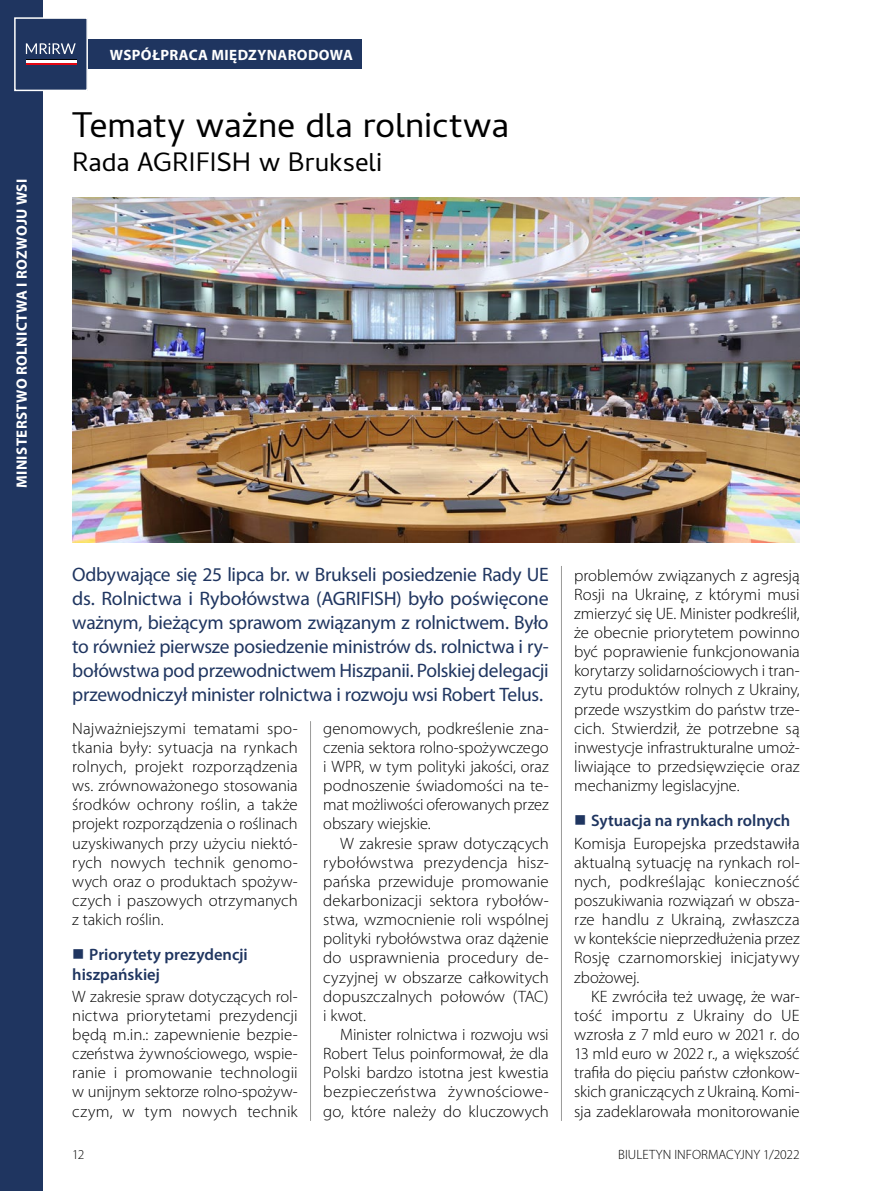
<style>
.page{position:relative;width:872px;height:1191px;background:#fff}
.page>*{position:absolute;margin:0;border:0;box-sizing:border-box;transform-origin:0 0}
.t1{font:36px "Cambay";letter-spacing:-.005em;color:#000}
.t2{font:27px "Cambay";letter-spacing:-.005em;color:#000}
.t3{font:19.5px/24px "Myriad Pro";letter-spacing:-.02em;color:#1f3560;text-align:justify}
.t4{font:300 16.5px/19.2px "Myriad Pro";color:#000;text-align:justify}
.t5{font:600 16.5px/19.2px "Myriad Pro";letter-spacing:-.005em;color:#1f3560}
.t6{font:700 15px "Myriad Pro";letter-spacing:.025em;color:#fff}
.t7{font:300 13.5px "Myriad Pro";color:#000}
</style>
<div class="page">
<hr style="left:310px;top:721px;width:1px;height:399px;background:#9d9d9c">
<hr style="left:561px;top:566px;width:1px;height:554px;background:#9d9d9c">
<img style="left:72px;top:198px;width:727px;height:344px">
<div style="left:0;top:0;width:43px;height:1191px;background:#1f3560"></div>
<div style="left:43px;top:39px;width:318px;height:30px;background:#1f3560"></div>
<div style="left:15px;top:18px;width:72px;height:72px;background:#1f3560"></div>
<hr style="left:26px;top:63px;width:50px;height:2px;background:#e30613">
<hr style="left:26px;top:60px;width:50px;height:3px;background:#fff">
<hr style="left:26px;top:60px;width:50px;height:1px;background:#000">
<svg style="left:26px;top:43px;width:50px;height:11px"></svg>
<div style="left:14px;top:17px;width:74px;height:74px;border:2px solid #fff"></div>
<p class="t6" style="left:12px;top:488px;width:311px;rotate:-90deg">MINISTERSTWO ROLNICTWA I ROZWOJU WSI</p>
<p class="t6" style="left:110px;top:45px;width:244px">WSPÓŁPRACA MIĘDZYNARODOWA</p>
<h1 class="t1" style="left:72px;top:104px;width:438px">Tematy ważne dla rolnictwa</h1>
<h2 class="t2" style="left:72px;top:146px;width:311px">Rada AGRIFISH w Brukseli</h2>
<p class="t3" style="left:72px;top:562px;width:478px">Odbywające się 25 lipca br. w Brukseli posiedzenie Rady UE ds. Rolnictwa i Rybołówstwa (AGRIFISH) było poświęcone ważnym, bieżącym sprawom związanym z rolnictwem. Było to również pierwsze posiedzenie ministrów ds. rolnictwa i ry&shy;bołówstwa pod przewodnictwem Hiszpanii. Polskiej delegacji przewodniczył minister rolnictwa i rozwoju wsi Robert Telus.</p>
<p class="t4" style="left:72px;top:719px;width:227px">Najważniejszymi tematami spo&shy;tkania były: sytuacja na rynkach rolnych, projekt rozporządzenia ws. zrównoważonego stosowania środków ochrony roślin, a także projekt rozporządzenia o roślinach uzyskiwanych przy użyciu niektó&shy;rych nowych technik genomo&shy;wych oraz o produktach spożyw&shy;czych i paszowych otrzymanych z takich roślin.</p>
<p class="t5" style="left:72px;top:945px;width:177px;text-indent:17px">Priorytety prezydencji hiszpańskiej</p>
<p class="t4" style="left:72px;top:987px;width:227px">W zakresie spraw dotyczących rol&shy;nictwa priorytetami prezydencji będą m.in.: zapewnienie bezpie&shy;czeństwa żywnościowego, wspie&shy;ranie i promowanie technologii w unijnym sektorze rolno-spożyw&shy;czym, w tym nowych technik</p>
<p class="t4" style="left:323px;top:719px;width:227px">genomowych, podkreślenie zna&shy;czenia sektora rolno-spożywczego i WPR, w tym polityki jakości, oraz podnoszenie świadomości na te&shy;mat możliwości oferowanych przez obszary wiejskie.</p>
<p class="t4" style="left:323px;top:833px;width:227px;text-indent:17px">W zakresie spraw dotyczących rybołówstwa prezydencja hisz&shy;pańska przewiduje promowanie dekarbonizacji sektora rybołów&shy;stwa, wzmocnienie roli wspólnej polityki rybołówstwa oraz dążenie do usprawnienia procedury de&shy;cyzyjnej w obszarze całkowitych dopuszczalnych połowów (TAC) i kwot.</p>
<p class="t4" style="left:323px;top:1025px;width:227px;text-indent:17px">Minister rolnictwa i rozwoju wsi Robert Telus poinformował, że dla Polski bardzo istotna jest kwestia bezpieczeństwa żywnościowe&shy;go, które należy do kluczowych</p>
<p class="t4" style="left:574px;top:566px;width:227px">problemów związanych z agresją Rosji na Ukrainę, z którymi musi zmierzyć się UE. Minister podkreślił, że obecnie priorytetem powinno być poprawienie funkcjonowania korytarzy solidarnościowych i tran&shy;zytu produktów rolnych z Ukrainy, przede wszystkim do państw trze&shy;cich. Stwierdził, że potrzebne są inwestycje infrastrukturalne umoż&shy;liwiające to przedsięwzięcie oraz mechanizmy legislacyjne.</p>
<p class="t5" style="left:591px;top:811px;width:201px">Sytuacja na rynkach rolnych</p>
<p class="t4" style="left:574px;top:833px;width:227px">Komisja Europejska przedstawiła aktualną sytuację na rynkach rol&shy;nych, podkreślając konieczność poszukiwania rozwiązań w obsza&shy;rze handlu z Ukrainą, zwłaszcza w kontekście nieprzedłużenia przez Rosję czarnomorskiej inicjatywy zbożowej.</p>
<p class="t4" style="left:574px;top:987px;width:227px;text-indent:17px">KE zwróciła też uwagę, że war&shy;tość importu z Ukrainy do UE wzrosła z 7 mld euro w 2021 r. do 13 mld euro w 2022 r., a większość trafiła do pięciu państw członkow&shy;skich graniczących z Ukrainą. Komi&shy;sja zadeklarowała monitorowanie</p>
<p class="t7" style="left:72px;top:1146px;width:14px">12</p>
<p class="t7" style="left:618px;top:1146px;width:183px">BIULETYN INFORMACYJNY 1/2022</p>
</div>
